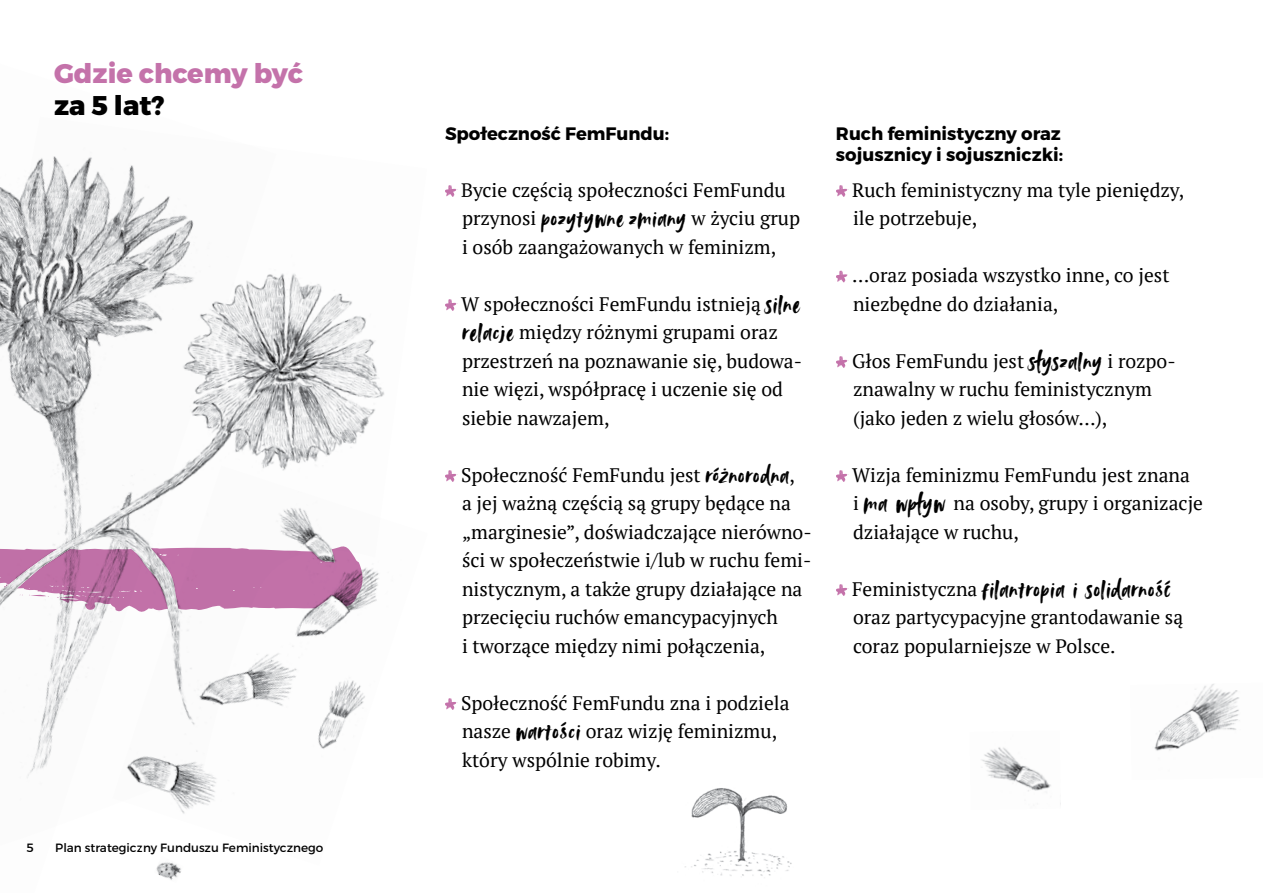
<style>
.page{position:relative;width:1263px;height:893px;background:#fff}
.page>*{position:absolute;margin:0;border:0;box-sizing:border-box;transform-origin:0 0}
.t1{font:27px "Avallon Alt";letter-spacing:.03em;color:#000}
.t2{font:800 27px "Montserrat";color:#c472aa}
.t3{font:800 27px "Montserrat";color:#000}
.t4{font:19.5px/28.5px "PT Serif";color:#000}
.t5{font:700 18px/21.6px "Montserrat";color:#000}
.t6{font:12px "Montserrat";color:#000}
.s1{font-family:"Avallon Alt";font-size:27px}
.s2{font-family:"PT Serif";font-size:19.5px}
</style>
<div class="page">
<img style="left:276px;top:273px;width:99px;height:193px">
<img style="left:0;top:156px;width:276px;height:622px">
<svg style="left:445px;top:185px;width:11px;height:12px"></svg>
<svg style="left:445px;top:299px;width:11px;height:12px"></svg>
<svg style="left:445px;top:470px;width:11px;height:12px"></svg>
<svg style="left:445px;top:698px;width:11px;height:12px"></svg>
<img style="left:113px;top:466px;width:266px;height:348px">
<img style="left:981px;top:747px;width:80px;height:58px">
<img style="left:1154px;top:684px;width:85px;height:67px">
<img style="left:314px;top:613px;width:36px;height:11px">
<svg style="left:0;top:530px;width:364px;height:83px"></svg>
<img style="left:2px;top:532px;width:90px;height:59px">
<img style="left:106px;top:529px;width:74px;height:86px">
<img style="left:115px;top:503px;width:18px;height:19px">
<img style="left:685px;top:788px;width:107px;height:88px">
<img style="left:156px;top:866px;width:17px;height:14px">
<img style="left:158px;top:862px;width:23px;height:16px">
<svg style="left:836px;top:185px;width:11px;height:12px"></svg>
<svg style="left:836px;top:271px;width:11px;height:11px"></svg>
<svg style="left:836px;top:356px;width:11px;height:12px"></svg>
<svg style="left:836px;top:470px;width:11px;height:12px"></svg>
<svg style="left:836px;top:584px;width:11px;height:12px"></svg>
<h1 class="t2" style="left:54px;top:56px;width:251px">Gdzie chcemy być</h1>
<h1 class="t3" style="left:54px;top:88px;width:112px">za 5 lat?</h1>
<p class="t6" style="left:27px;top:840px;width:9px">5</p>
<p class="t6" style="left:55px;top:840px;width:269px">Plan strategiczny Funduszu Feministycznego</p>
<p class="t5" style="left:445px;top:123px;width:226px">Społeczność FemFundu:</p>
<p class="t5" style="left:836px;top:123px;width:229px">Ruch feministyczny oraz sojusznicy i sojuszniczki:</p>
<p class="t4" style="left:852px;top:175px;width:334px">Ruch feministyczny ma tyle pieniędzy, ile potrzebuje,</p>
<p class="t4" style="left:852px;top:261px;width:319px">…oraz posiada wszystko inne, co jest niezbędne do działania,</p>
<p class="t4" style="left:852px;top:346px;width:325px">Głos FemFundu jest <span class="s1">słyszalny</span> i rozpo&shy;znawalny w ruchu feministycznym (jako jeden z wielu głosów…),</p>
<p class="t4" style="left:852px;top:460px;width:353px">Wizja feminizmu FemFundu jest znana<br>i <span class="s1">ma wpływ</span> na osoby, grupy i organizacje działające w ruchu,</p>
<h1 class="t1" style="left:852px;top:571px;width:320px"><span class="s2">Feministyczna</span> filantropia i solidarność</h1>
<p class="t4" style="left:853px;top:603px;width:332px">oraz partycypacyjne grantodawanie są coraz popularniejsze w Polsce.</p>
<p class="t4" style="left:461px;top:175px;width:341px">Bycie częścią społeczności FemFundu przynosi <span class="s1">pozytywne zmiany</span> w życiu grup i osób zaangażowanych w feminizm,</p>
<p class="t4" style="left:461px;top:289px;width:342px">W społeczności FemFundu istnieją <span class="s1">silne relacje</span> między różnymi grupami oraz przestrzeń na poznawanie się, budowa&shy;nie więzi, współpracę i uczenie się od siebie nawzajem,</p>
<p class="t4" style="left:461px;top:460px;width:352px">Społeczność FemFundu jest <span class="s1">różnorodna</span>,<br>a jej ważną częścią są grupy będące na „marginesie”, doświadczające nierówno&shy;ści w społeczeństwie i/lub w ruchu femi&shy;nistycznym, a także grupy działające na przecięciu ruchów emancypacyjnych<br>i tworzące między nimi połączenia,</p>
<p class="t4" style="left:461px;top:688px;width:330px">Społeczność FemFundu zna i podziela nasze <span class="s1">wartości</span> oraz wizję feminizmu, który wspólnie robimy.</p>
</div>
